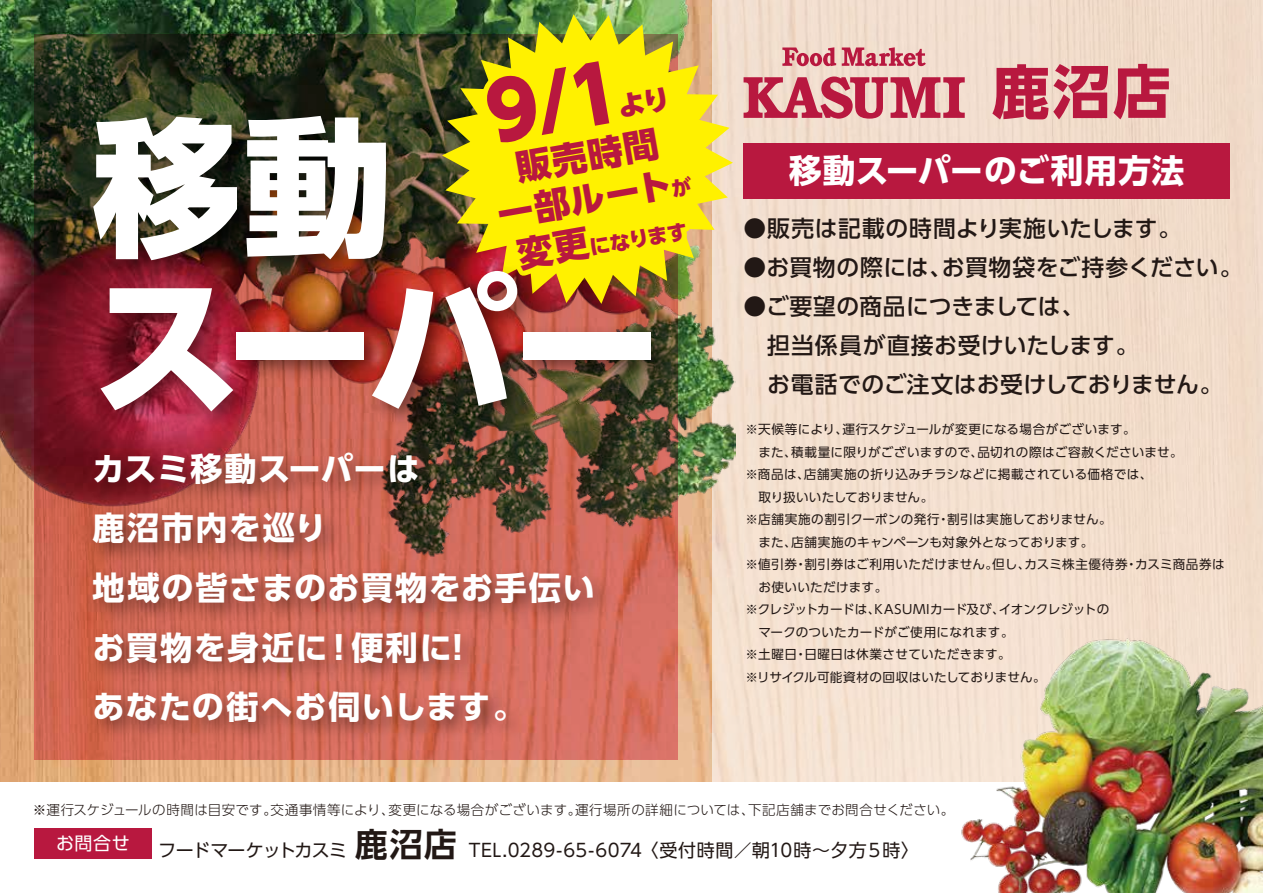
<style>
.page{position:relative;width:1263px;height:893px;background:#fff}
.page>*{position:absolute;margin:0;border:0;box-sizing:border-box;transform-origin:0 0}
.t1{font:800 148.95px/157.8px "UD Shin Go Pro";letter-spacing:-.04em;color:#fff}
.t2{font:700 58.2px "UD Shin Go Pro";color:#b8183f}
.t3{font:800 35.4px/42.8px "UD Shin Go Pro";color:#b8183f;text-align:center}
.t4{font:700 32.7px "UD Shin Go Pro";letter-spacing:.025em;color:#fff}
.t5{font:700 32.25px/59.6px "UD Shin Go Pro";letter-spacing:.045em;color:#fff}
.t6{font:500 22.8px/38.8px "UD Shin Go Pro";letter-spacing:.015em;color:#221815}
.t7{font:800 20.55px "UD Shin Go Pro";color:#b8183f}
.t8{font:18px "UD Shin Go Pro";letter-spacing:-.005em;color:#221815}
.t9{font:18px "UD Shin Go Pro";color:#fff}
.t10{font:300 13.5px "UD Shin Go Pro";letter-spacing:.02em;color:#221815}
.t11{font:12.6px/22.5px "UD Shin Go Pro";letter-spacing:.015em;color:#221815}
.s1{font-size:20.55px}
.s2{font-size:35.4px}
.s3{font-family:"UD Shin Go Pro De";font-weight:700;font-size:33px}
</style>
<div class="page">
<div style="left:712px;top:0;width:551px;height:787px;background:#f3decd"></div>
<img style="left:0;top:0;width:735px;height:562px">
<svg style="left:34px;top:34px;width:408px;height:725px"></svg>
<div style="left:743px;top:143px;width:487px;height:55px;background:#b8183f"></div>
<img style="left:936px;top:638px;width:327px;height:255px">
<div style="left:34px;top:828px;width:118px;height:31px;background:#b8183f"></div>
<img style="left:442px;top:14px;width:291px;height:290px">
<img style="left:45px;top:66px;width:683px;height:721px">
<svg style="left:743px;top:76px;width:222px;height:43px"></svg>
<svg style="left:782px;top:47px;width:54px;height:19px"></svg>
<svg style="left:842px;top:47px;width:84px;height:19px"></svg>
<img style="left:466px;top:49px;width:239px;height:316px">
<h1 class="t1" style="left:92px;top:106px;width:570px">移動<br>スーパー</h1>
<h3 class="t3" style="left:487px;top:150px;width:198px;rotate:-10deg">販売時間<br>一部ルート<span class="s1">が</span></h3>
<h3 class="t7" style="left:516px;top:243px;width:172px;rotate:-10deg"><span class="s2">変更</span>になります</h3>
<h3 class="t5" style="left:92px;top:438px;width:504px">カスミ移動スーパーは<br>鹿沼市内を巡り<br>地域の皆さまのお買物をお手伝いお買物を身近に！便利に!<br>あなたの街へお伺いします。</h3>
<h2 class="t2" style="left:992px;top:44px;width:180px">鹿沼店</h2>
<h3 class="t4" style="left:789px;top:144px;width:397px">移動スーパーのご利用方法</h3>
<h3 class="t6" style="left:743px;top:209px;width:439px">●販売は記載の時間より実施いたします。</h3>
<h3 class="t6" style="left:743px;top:248px;width:500px">●お買物の際には、お買物袋をご持参ください。</h3>
<h3 class="t6" style="left:743px;top:286px;width:481px">●ご要望の商品につきましては、<br>　担当係員が直接お受けいたします。<br>　お電話でのご注文はお受けしておりません。</h3>
<p class="t11" style="left:745px;top:418px;width:481px">※天候等により、運行スケジュールが変更になる場合がございます。<br>　また、積載量に限りがございますので、品切れの際はご容赦くださいませ。<br>※商品は、店舗実施の折り込みチラシなどに掲載されている価格では、<br>　取り扱いいたしておりません。<br>※店舗実施の割引クーポンの発行・割引は実施しておりません。<br>　また、店舗実施のキャンペーンも対象外となっております。<br>※値引券・割引券はご利用いただけません。但し、カスミ株主優待券・カスミ商品券は　お使いいただけます。<br>※クレジットカードは、KASUMIカード及び、イオンクレジットの<br>　マークのついたカードがご使用になれます。<br>※土曜日・日曜日は休業させていただきます。<br>※リサイクル可能資材の回収はいたしておりません。</p>
<p class="t10" style="left:33px;top:799px;width:923px">※運行スケジュールの時間は目安です。交通事情等により、変更になる場合がございます。運行場所の詳細については、下記店舗までお問合せください。</p>
<h3 class="t9" style="left:56px;top:829px;width:75px">お問合せ</h3>
<h3 class="t8" style="left:158px;top:835px;width:762px">フードマーケットカスミ <span class="s3">鹿沼店</span> TEL.0289-65-6074 〈受付時間／朝10時～夕方５時〉</h3>
</div>
